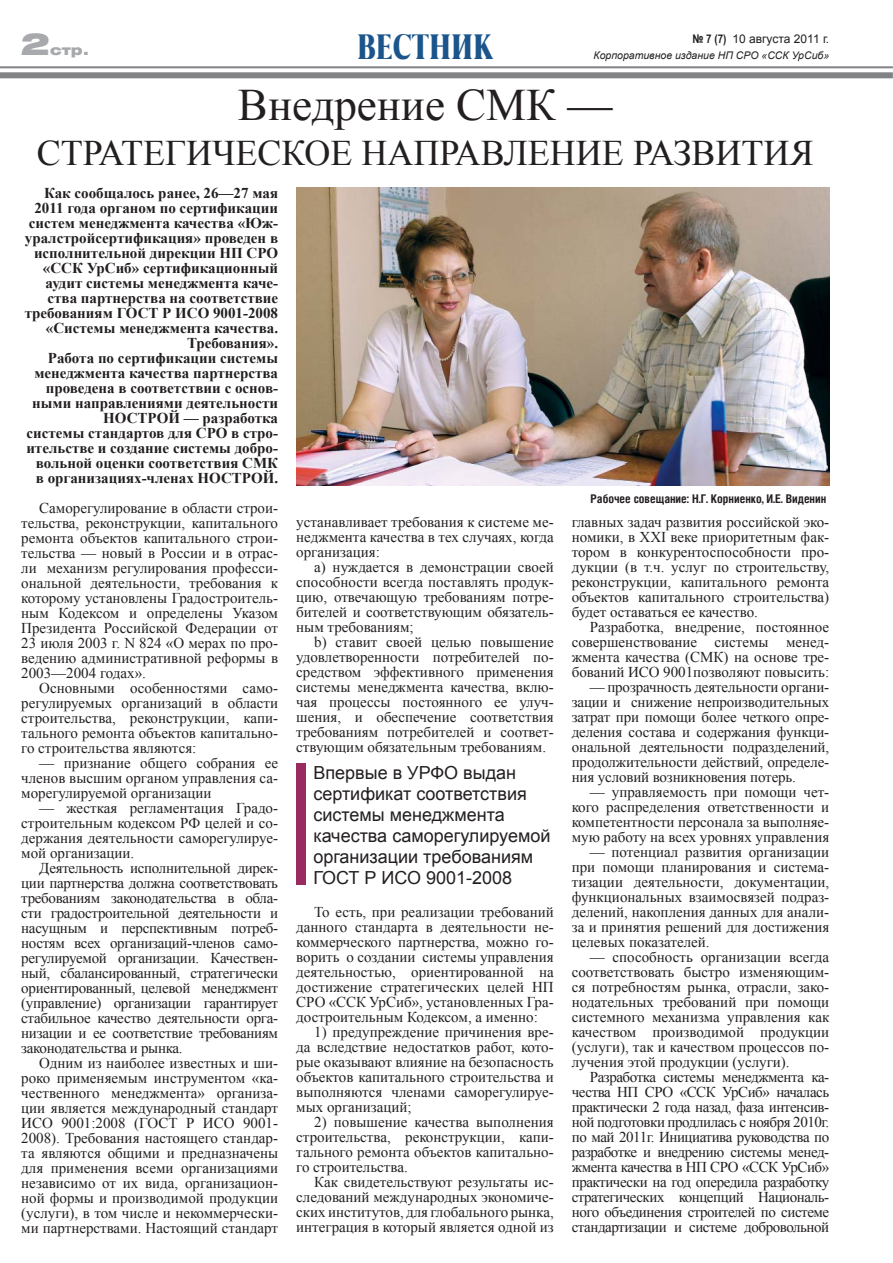
<style>
.page{position:relative;width:893px;height:1263px;background:#fff}
.page>*{position:absolute;margin:0;border:0;box-sizing:border-box;transform-origin:0 0}
.t1{font:45px "Times New Roman";color:#231f20}
.t2{font:36px "Times New Roman";color:#231f20}
.t3{font:30px "Troover Roman";color:#1b558b}
.t4{font:900 30px "Helios Ext";color:#a7a9ac}
.t5{font:18px/21px "Arial";color:#231f20}
.t6{font:15px/15px "Times New Roman";color:#231f20;text-align:justify}
.t7{font:700 15px/15px "Times New Roman";color:#231f20;text-align:right}
.t8{font:900 13.5px "Helios Ext";color:#a7a9ac}
.t9{font:700 12px "Helios Cond";color:#231f20}
.t10{font:12px "Arial";color:#231f20}
.t11{font:italic 10.5px "Arial";color:#231f20}
.s1{font-family:"Arial Narrow";font-weight:700}
</style>
<div class="page">
<hr style="left:0;top:66px;width:893px;height:2px;background:#808285">
<div style="left:0;top:72px;width:893px;height:6px;background:#808285"></div>
<div style="left:296px;top:764px;width:10px;height:121px;background:#982b60"></div>
<img style="left:297px;top:188px;width:532px;height:297px">
<h3 class="t4" style="left:21px;top:33px;width:30px">2</h3>
<p class="t8" style="left:50px;top:45px;width:41px">стр.</p>
<h3 class="t3" style="left:357px;top:33px;width:138px">ВЕСТНИК</h3>
<p class="t10" style="left:692px;top:32px;width:138px"><span class="s1">№ 7 (7)</span> 10 августа 2011 г.</p>
<p class="t11" style="left:593px;top:49px;width:237px">Корпоративное издание НП СРО «ССК УрСиб»</p>
<h1 class="t1" style="left:238px;top:80px;width:376px">Внедрение СМК —</h1>
<h2 class="t2" style="left:37px;top:133px;width:778px">СТРАТЕГИЧЕСКОЕ НАПРАВЛЕНИЕ РАЗВИТИЯ</h2>
<p class="t7" style="left:25px;top:185px;width:255px">Как сообщалось ранее, 26—27 мая<br>2011 года органом по сертификации систем менеджмента качества «Юж&shy;уралстройсертификация» проведен в исполнительной дирекции НП СРО «ССК УрСиб» сертификационный аудит системы менеджмента каче&shy;ства партнерства на соответствие требованиям ГОСТ Р ИСО 9001-2008 «Системы менеджмента качества.<br>Требования».<br>Работа по сертификации системы менеджмента качества партнерства проведена в соответствии с основ&shy;ными направлениями деятельности<br>НОСТРОЙ — разработка<br>системы стандартов для СРО в стро&shy;ительстве и создание системы добро&shy;вольной оценки соответствия СМК в организациях-членах НОСТРОЙ.</p>
<p class="t6" style="left:21px;top:500px;width:258px;text-indent:18px">Саморегулирование в области строи&shy;тельства, реконструкции, капитального ремонта объектов капитального строи&shy;тельства — новый в России и в отрас&shy;ли механизм регулирования професси&shy;ональной деятельности, требования к которому установлены Градостроитель&shy;ным Кодексом и определены Указом Президента Российской Федерации от 23 июля 2003 г. N 824 «О мерах по про&shy;ведению административной реформы в 2003—2004 годах».</p>
<p class="t6" style="left:21px;top:680px;width:258px;text-indent:18px">Основными особенностями само&shy;регулируемых организаций в области строительства, реконструкции, капи&shy;тального ремонта объектов капитально&shy;го строительства являются:</p>
<p class="t6" style="left:21px;top:755px;width:258px;text-indent:18px">— признание общего собрания ее членов высшим органом управления са&shy;морегулируемой организации</p>
<p class="t6" style="left:21px;top:800px;width:258px;text-indent:18px">— жесткая регламентация Градо&shy;строительным кодексом РФ целей и со&shy;держания деятельности саморегулируе&shy;мой организации.</p>
<p class="t6" style="left:21px;top:860px;width:258px;text-indent:18px">Деятельность исполнительной дирек&shy;ции партнерства должна соответствовать требованиям законодательства в обла&shy;сти градостроительной деятельности и насущным и перспективным потреб&shy;ностям всех организаций-членов само&shy;регулируемой организации. Качествен&shy;ный, сбалансированный, стратегически ориентированный, целевой менеджмент (управление) организации гарантирует стабильное качество деятельности орга&shy;низации и ее соответствие требованиям законодательства и рынка.</p>
<p class="t6" style="left:21px;top:1055px;width:258px;text-indent:18px">Одним из наиболее известных и ши&shy;роко применяемым инструментом «ка&shy;чественного менеджмента» организа&shy;ции является международный стандарт ИСО 9001:2008 (ГОСТ Р ИСО 9001- 2008). Требования настоящего стандар&shy;та являются общими и предназначены для применения всеми организациями независимо от их вида, организацион&shy;ной формы и производимой продукции (услуги), в том числе и некоммерчески&shy;ми партнерствами. Настоящий стандарт</p>
<p class="t6" style="left:296px;top:514px;width:259px">устанавливает требования к системе ме&shy;неджмента качества в тех случаях, когда организация:</p>
<p class="t6" style="left:296px;top:559px;width:259px;text-indent:18px">a) нуждается в демонстрации своей способности всегда поставлять продук&shy;цию, отвечающую требованиям потре&shy;бителей и соответствующим обязатель&shy;ным требованиям;</p>
<p class="t6" style="left:296px;top:634px;width:259px;text-indent:18px">b) ставит своей целью повышение удовлетворенности потребителей по&shy;средством эффективного применения системы менеджмента качества, вклю&shy;чая процессы постоянного ее улуч&shy;шения, и обеспечение соответствия требованиям потребителей и соответ&shy;ствующим обязательным требованиям.</p>
<p class="t5" style="left:313px;top:762px;width:239px">Впервые в УРФО выдан сертификат соответствия системы менеджмента качества саморегулируемой организации требованиям<br>ГОСТ Р ИСО 9001-2008</p>
<p class="t6" style="left:296px;top:904px;width:259px;text-indent:18px">То есть, при реализации требований данного стандарта в деятельности не&shy;коммерческого партнерства, можно го&shy;ворить о создании системы управления деятельностью, ориентированной на достижение стратегических целей НП СРО «ССК УрСиб», установленных Гра&shy;достроительным Кодексом, а именно:</p>
<p class="t6" style="left:296px;top:1024px;width:259px;text-indent:18px">1) предупреждение причинения вре&shy;да вследствие недостатков работ, кото&shy;рые оказывают влияние на безопасность объектов капитального строительства и выполняются членами саморегулируе&shy;мых организаций;</p>
<p class="t6" style="left:296px;top:1114px;width:259px;text-indent:18px">2) повышение качества выполнения строительства, реконструкции, капи&shy;тального ремонта объектов капитально&shy;го строительства.</p>
<p class="t6" style="left:296px;top:1174px;width:259px;text-indent:18px">Как свидетельствуют результаты ис&shy;следований международных экономиче&shy;ских институтов, для глобального рынка, интеграция в который является одной из</p>
<p class="t9" style="left:590px;top:494px;width:237px">Рабочее совещание: Н.Г. Корниенко, И.Е. Виденин</p>
<p class="t6" style="left:572px;top:514px;width:259px">главных задач развития российской эко&shy;номики, в ХХI веке приоритетным фак&shy;тором в конкурентоспособности про&shy;дукции (в т.ч. услуг по строительству, реконструкции, капитального ремонта объектов капитального строительства) будет оставаться ее качество.</p>
<p class="t6" style="left:572px;top:619px;width:259px;text-indent:18px">Разработка, внедрение, постоянное совершенствование системы менед&shy;жмента качества (СМК) на основе тре&shy;бований ИСО 9001позволяют повысить:</p>
<p class="t6" style="left:572px;top:679px;width:259px;text-indent:18px">— прозрачность деятельности органи&shy;зации и снижение непроизводительных затрат при помощи более четкого опре&shy;деления состава и содержания функци&shy;ональной деятельности подразделений, продолжительности действий, определе&shy;ния условий возникновения потерь.</p>
<p class="t6" style="left:572px;top:784px;width:259px;text-indent:18px">— управляемость при помощи чет&shy;кого распределения ответственности и компетентности персонала за выполняе&shy;мую работу на всех уровнях управления</p>
<p class="t6" style="left:572px;top:844px;width:259px;text-indent:18px">— потенциал развития организации при помощи планирования и система&shy;тизации деятельности, документации, функциональных взаимосвязей подраз&shy;делений, накопления данных для анали&shy;за и принятия решений для достижения целевых показателей.</p>
<p class="t6" style="left:572px;top:949px;width:259px;text-indent:18px">— способность организации всегда соответствовать быстро изменяющим&shy;ся потребностям рынка, отрасли, зако&shy;нодательных требований при помощи системного механизма управления как качеством производимой продукции (услуги), так и качеством процессов по&shy;лучения этой продукции (услуги).</p>
<p class="t6" style="left:572px;top:1069px;width:259px;text-indent:18px">Разработка системы менеджмента ка&shy;чества НП СРО «ССК УрСиб» началась практически 2 года назад, фаза интенсив&shy;ной подготовки продлилась с ноября 2010г. по май 2011г. Инициатива руководства по разработке и внедрению системы менед&shy;жмента качества в НП СРО «ССК УрСиб» практически на год опередила разработку стратегических концепций Националь&shy;ного объединения строителей по системе стандартизации и системе добровольной</p>
</div>
